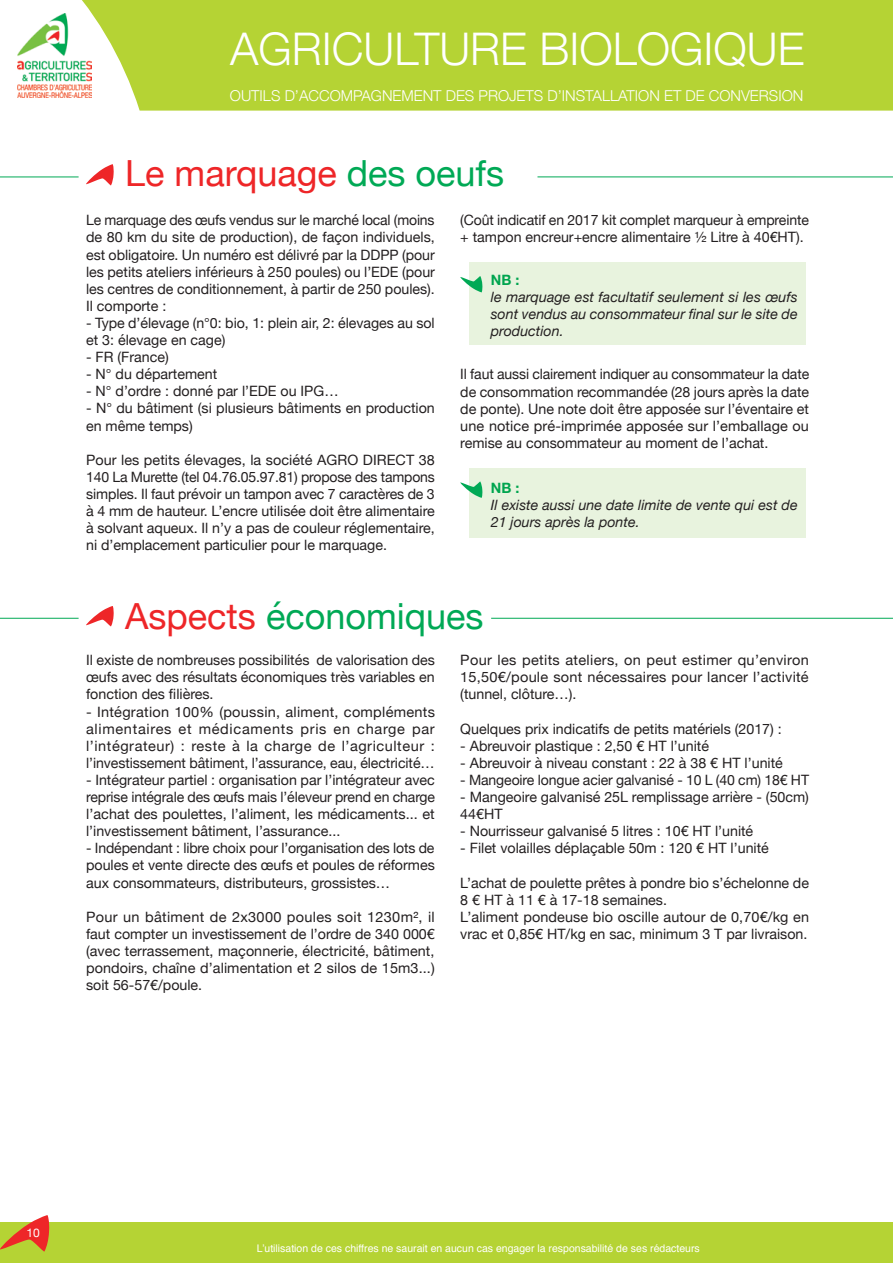
<style>
.page{position:relative;width:893px;height:1263px;background:#fff}
.page>*{position:absolute;margin:0;border:0;box-sizing:border-box;transform-origin:0 0}
.t1{font:300 45px "Helvetica Neue";color:#fff}
.t2{font:36px "Helvetica Neue";color:#00a955}
.t3{font:36px "Helvetica Neue";color:#ee2628}
.t4{font:300 15px "Helvetica Neue";color:#fff}
.t5{font:14.25px/17.1px "Helvetica Neue";color:#231f20;text-align:justify}
.t6{font:italic 14.25px/17.1px "Helvetica Neue";color:#231f20}
.t7{font:12px "Helvetica Neue";color:#fff}
.t8{font:10.5px "Helvetica";color:#fff}
.s1{color:#00a955}
.s2{font-weight:700;font-style:normal;color:#00a54f}
.s3{color:#ee2628}
</style>
<div class="page">
<div style="left:0;top:1222px;width:893px;height:41px;background:#b5d334"></div>
<svg style="left:0;top:1215px;width:49px;height:36px"></svg>
<img style="left:18px;top:18px;width:36px;height:79px">
<svg style="left:54px;top:0;width:839px;height:111px;background:#b9d541"></svg>
<svg style="left:86px;top:606px;width:28px;height:20px"></svg>
<hr style="left:491px;top:618px;width:402px;height:1px;background:#00a955">
<hr style="left:0;top:618px;width:79px;height:1px;background:#00a955">
<div style="left:469px;top:262px;width:337px;height:83px;background:#e8f3de"></div>
<svg style="left:460px;top:276px;width:22px;height:16px"></svg>
<div style="left:469px;top:468px;width:337px;height:70px;background:#e8f3de"></div>
<svg style="left:460px;top:481px;width:22px;height:17px"></svg>
<svg style="left:86px;top:164px;width:28px;height:21px"></svg>
<hr style="left:537px;top:177px;width:356px;height:1px;background:#00a955">
<hr style="left:0;top:177px;width:79px;height:1px;background:#00a955">
<p class="t1" style="left:230px;top:13px;width:576px">AGRICULTURE BIOLOGIQUE</p>
<p class="t4" style="left:230px;top:84px;width:575px">OUTILS D’ACCOMPAGNEMENT DES PROJETS D’INSTALLATION ET DE CONVERSION</p>
<p class="t3" style="left:125px;top:148px;width:380px">Le marquage <span class="s1">des oeufs</span></p>
<p class="t5" style="left:86px;top:212px;width:350px">Le marquage des œufs vendus sur le marché local (moins de 80 km du site de production), de façon individuels, est obligatoire. Un numéro est délivré par la DDPP (pour les petits ateliers inférieurs à 250 poules) ou l’EDE (pour les centres de conditionnement, à partir de 250 poules).<br>Il comporte :</p>
<p class="t5" style="left:86px;top:315px;width:350px">- Type d’élevage (n°0: bio, 1: plein air, 2: élevages au sol et 3: élevage en cage)</p>
<p class="t5" style="left:86px;top:349px;width:84px">- FR (France)</p>
<p class="t5" style="left:86px;top:366px;width:133px">- N° du département</p>
<p class="t5" style="left:86px;top:383px;width:254px">- N° d’ordre : donné par l’EDE ou IPG…</p>
<p class="t5" style="left:86px;top:401px;width:350px">- N° du bâtiment (si plusieurs bâtiments en production en même temps)</p>
<p class="t5" style="left:86px;top:452px;width:350px">Pour les petits élevages, la société AGRO DIRECT 38<br>140 La Murette (tel 04.76.05.97.81) propose des tampons simples. Il faut prévoir un tampon avec 7 caractères de 3 à 4 mm de hauteur. L’encre utilisée doit être alimentaire à solvant aqueux. Il n’y a pas de couleur réglementaire, ni d’emplacement particulier pour le marquage.</p>
<p class="t5" style="left:460px;top:212px;width:350px">(Coût indicatif en 2017 kit complet marqueur à empreinte + tampon encreur+encre alimentaire ½ Litre à 40€HT).</p>
<p class="t6" style="left:491px;top:272px;width:308px"><span class="s2">NB :<br></span>le marquage est facultatif seulement si les œufs sont vendus au consommateur final sur le site de production.</p>
<p class="t5" style="left:460px;top:367px;width:350px">Il faut aussi clairement indiquer au consommateur la date de consommation recommandée (28 jours après la date de ponte). Une note doit être apposée sur l’éventaire et une notice pré-imprimée apposée sur l’emballage ou remise au consommateur au moment de l’achat.</p>
<p class="t6" style="left:491px;top:480px;width:308px"><span class="s2">NB :<br></span>Il existe aussi une date limite de vente qui est de<br>21 jours après la ponte.</p>
<p class="t2" style="left:125px;top:590px;width:360px"><span class="s3">Aspects</span> économiques</p>
<p class="t5" style="left:86px;top:652px;width:350px">Il existe de nombreuses possibilités de valorisation des œufs avec des résultats économiques très variables en fonction des filières.</p>
<p class="t5" style="left:86px;top:704px;width:350px">- Intégration 100% (poussin, aliment, compléments alimentaires et médicaments pris en charge par l’intégrateur) : reste à la charge de l’agriculteur : l’investissement bâtiment, l’assurance, eau, électricité…</p>
<p class="t5" style="left:86px;top:772px;width:350px">- Intégrateur partiel : organisation par l’intégrateur avec reprise intégrale des œufs mais l’éleveur prend en charge l’achat des poulettes, l’aliment, les médicaments... et l’investissement bâtiment, l’assurance...</p>
<p class="t5" style="left:86px;top:840px;width:350px">- Indépendant : libre choix pour l’organisation des lots de poules et vente directe des œufs et poules de réformes aux consommateurs, distributeurs, grossistes…</p>
<p class="t5" style="left:86px;top:909px;width:350px">Pour un bâtiment de 2x3000 poules soit 1230m², il faut compter un investissement de l’ordre de 340 000€ (avec terrassement, maçonnerie, électricité, bâtiment, pondoirs, chaîne d’alimentation et 2 silos de 15m3...) soit 56-57€/poule.</p>
<p class="t5" style="left:460px;top:652px;width:350px">Pour les petits ateliers, on peut estimer qu’environ 15,50€/poule sont nécessaires pour lancer l’activité (tunnel, clôture…).</p>
<p class="t5" style="left:460px;top:721px;width:323px">Quelques prix indicatifs de petits matériels (2017) :</p>
<p class="t5" style="left:460px;top:738px;width:250px">- Abreuvoir plastique : 2,50 € HT l’unité</p>
<p class="t5" style="left:460px;top:755px;width:324px">- Abreuvoir à niveau constant : 22 à 38 € HT l’unité</p>
<p class="t5" style="left:460px;top:772px;width:350px">- Mangeoire longue acier galvanisé - 10 L (40 cm) 18€ HT</p>
<p class="t5" style="left:460px;top:789px;width:350px">- Mangeoire galvanisé 25L remplissage arrière - (50cm)<br>44€HT</p>
<p class="t5" style="left:460px;top:823px;width:294px">- Nourrisseur galvanisé 5 litres : 10€ HT l’unité</p>
<p class="t5" style="left:460px;top:840px;width:310px">- Filet volailles déplaçable 50m : 120 € HT l’unité</p>
<p class="t5" style="left:460px;top:875px;width:350px">L’achat de poulette prêtes à pondre bio s’échelonne de<br>8 € HT à 11 € à 17-18 semaines.</p>
<p class="t5" style="left:460px;top:909px;width:350px">L’aliment pondeuse bio oscille autour de 0,70€/kg en vrac et 0,85€ HT/kg en sac, minimum 3 T par livraison.</p>
<p class="t7" style="left:26px;top:1224px;width:15px">10</p>
<p class="t8" style="left:257px;top:1240px;width:444px">L’utilisation de ces chiffres ne saurait en aucun cas engager la responsabilité de ses rédacteurs</p>
</div>
